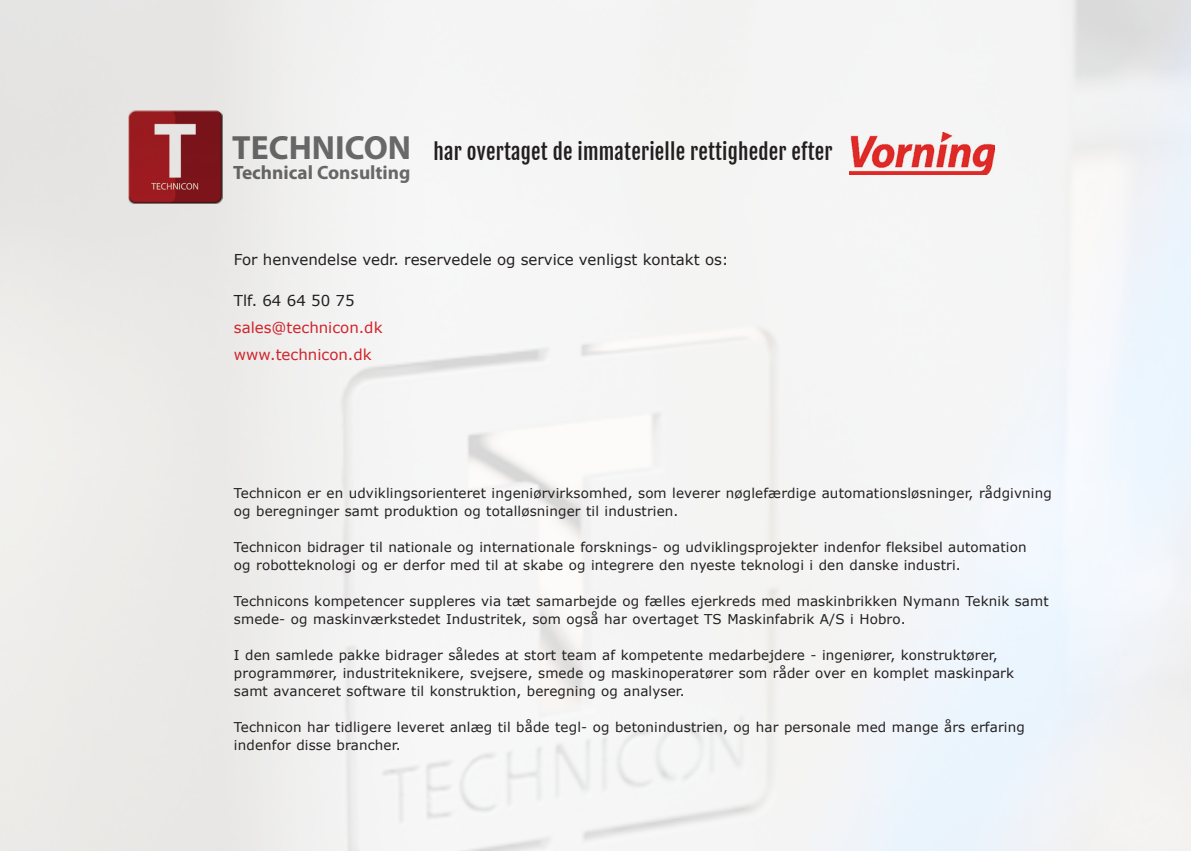
<style>
.page{position:relative;width:1191px;height:851px;background:#fff}
.page>*{position:absolute;margin:0;border:0;box-sizing:border-box;transform-origin:0 0}
.t1{font:700 33.6px "Myriad Pro";color:#6d6d6e}
.t2{font:21px "Fjalla One";letter-spacing:.01em;color:#231f20}
.t3{font:700 19.35px "Myriad Pro";color:#6d6d6e}
.t4{font:15px "Verdana";color:#231f20}
.t5{font:15px/27px "Verdana";color:#d1232a}
.t6{font:13.5px/18px "Verdana";letter-spacing:.01em;color:#231f20}
.s1{color:#231f20}
</style>
<div class="page">
<img style="left:0;top:0;width:1191px;height:850px">
<img style="left:129px;top:111px;width:93px;height:93px">
<img style="left:849px;top:133px;width:145px;height:41px">
<h1 class="t1" style="left:232px;top:129px;width:180px">TECHNICON</h1>
<h3 class="t3" style="left:233px;top:162px;width:179px">Technical Consulting</h3>
<p class="t2" style="left:433px;top:139px;width:401px">har overtaget de immaterielle rettigheder efter</p>
<p class="t4" style="left:234px;top:249px;width:496px">For henvendelse vedr. reservedele og service venligst kontakt os:</p>
<p class="t5" style="left:234px;top:287px;width:150px"><span class="s1">Tlf. 64 64 50 75 </span>sales@technicon.dk www.technicon.dk</p>
<p class="t6" style="left:234px;top:483px;width:819px">Technicon er en udviklingsorienteret ingeniørvirksomhed, som leverer nøglefærdige automationsløsninger, rådgivning og beregninger samt produktion og totalløsninger til industrien.</p>
<p class="t6" style="left:234px;top:537px;width:794px">Technicon bidrager til nationale og internationale forsknings- og udviklingsprojekter indenfor fleksibel automation og robotteknologi og er derfor med til at skabe og integrere den nyeste teknologi i den danske industri.</p>
<p class="t6" style="left:234px;top:591px;width:816px">Technicons kompetencer suppleres via tæt samarbejde og fælles ejerkreds med maskinbrikken Nymann Teknik samt smede- og maskinværkstedet Industritek, som også har overtaget TS Maskinfabrik A/S i Hobro.</p>
<p class="t6" style="left:234px;top:645px;width:781px">I den samlede pakke bidrager således at stort team af kompetente medarbejdere - ingeniører, konstruktører, programmører, industriteknikere, svejsere, smede og maskinoperatører som råder over en komplet maskinpark samt avanceret software til konstruktion, beregning og analyser.</p>
<p class="t6" style="left:234px;top:717px;width:792px">Technicon har tidligere leveret anlæg til både tegl- og betonindustrien, og har personale med mange års erfaring indenfor disse brancher.</p>
</div>
